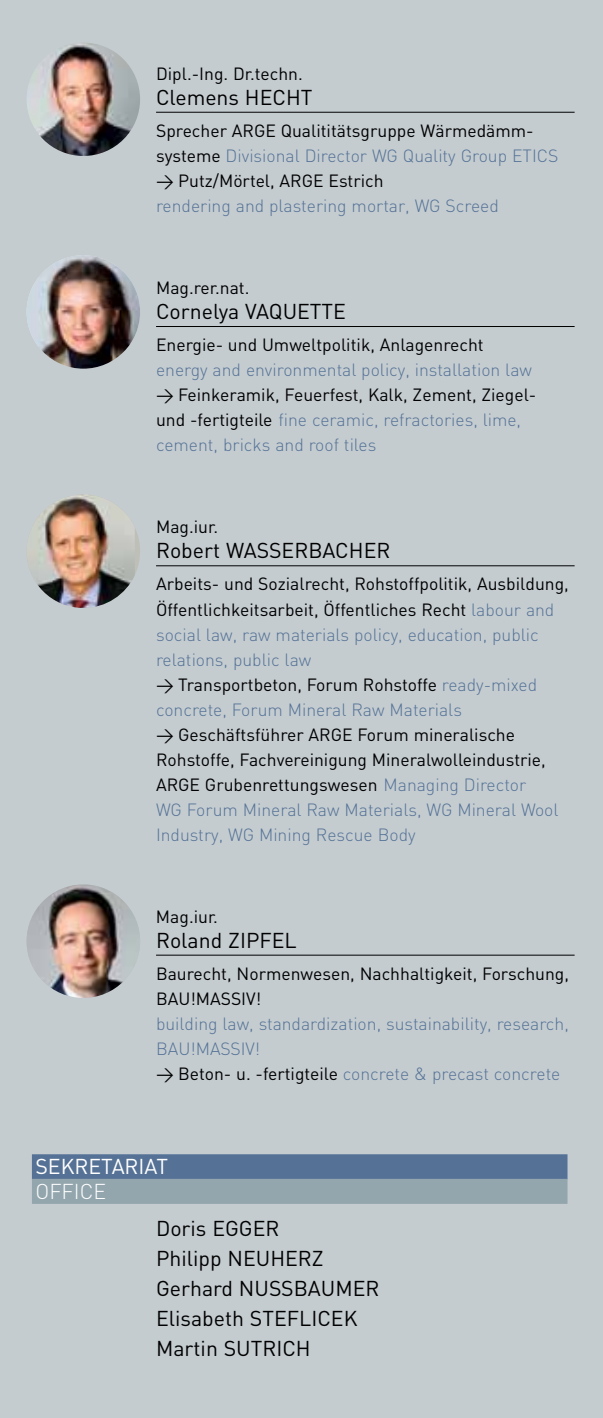
<style>
.page{position:relative;width:603px;height:1418px;background:#fff}
.page>*{position:absolute;margin:0;border:0;box-sizing:border-box;transform-origin:0 0}
.t1{font:21.25px/30px "DIN";color:#000}
.t2{font:21.25px "DIN";color:#fff}
.t3{font:300 21.25px "DIN";color:#fff}
.t4{font:17.5px/25px "DIN";color:#000}
.t5{font:300 17.5px/25px "DIN";color:#557296}
.s1{font-weight:400;color:#000}
.s2{font-weight:300;color:#557296}
</style>
<div class="page">
<div style="left:0;top:0;width:602px;height:1417px;background:#c4ccd0"></div>
<hr style="left:156px;top:112px;width:418px;height:1px;background:#000">
<hr style="left:156px;top:326px;width:418px;height:1px;background:#000">
<hr style="left:156px;top:565px;width:418px;height:1px;background:#000">
<hr style="left:156px;top:954px;width:418px;height:1px;background:#000">
<div style="left:32px;top:1154px;width:535px;height:25px;background:#557296"></div>
<div style="left:32px;top:1178px;width:535px;height:25px;background:#93a6ad"></div>
<img style="left:27px;top:43px;width:113px;height:113px;border-radius:57px">
<img style="left:27px;top:255px;width:113px;height:114px;border-radius:57px">
<img style="left:27px;top:494px;width:108px;height:114px">
<img style="left:27px;top:884px;width:113px;height:113px;border-radius:57px">
<p class="t4" style="left:156px;top:61px;width:148px">Dipl.-I ng. Dr.techn.</p>
<p class="t1" style="left:156px;top:82px;width:103px">Clemens HECH</p>
<p class="t1" style="left:301px;top:82px;width:13px">T</p>
<p class="t5" style="left:156px;top:118px;width:379px"><span class="s1">Sprecher ARGE Qualititätsgruppe Wärmedämm&shy;systeme</span> Divisional Director WG Quality G roup ETICS <span class="s1">&gt; Putz/M örtel, ARGE Estrich<br></span>rendering and plastering mortar, WG Screed</p>
<p class="t4" style="left:156px;top:275px;width:95px">Mag.rer.nat.</p>
<p class="t1" style="left:156px;top:296px;width:188px">Cornelya VAQUETTE</p>
<p class="t5" style="left:156px;top:332px;width:381px"><span class="s1">Energie- und U mweltpolitik, Anlagenrecht </span>energy and environmental policy, installation law <span class="s1">&gt; Feinkeramik, Feuerfest, Kalk, Zement, Ziegel&shy;und -fertigteile</span> fine ceramic, refractories, lime, cement, bricks and roof tiles</p>
<p class="t4" style="left:156px;top:514px;width:63px">Mag.iur.</p>
<p class="t1" style="left:156px;top:535px;width:102px">Robert WASSERBACHER</p>
<p class="t4" style="left:156px;top:571px;width:414px">Arbeits- und Sozialrecht, Rohstoffpolitik, Ausbildung, Öffentlichkeitsarbeit, Öffentliches Recht <span class="s2">labour and social law, raw materials policy, education, public relations, public law<br></span>&gt; Transportbeton, Forum Rohstoffe <span class="s2">ready-mixed concrete, Forum M ineral Raw Materials<br></span>&gt; Geschäftsführer ARGE Forum mineralische Rohstoffe, Fachvereinigung M ineralwolleindustrie, ARGE Grubenrettungswesen <span class="s2">Managing Director<br>WG Forum M ineral Raw Materials, WG M ineral Wool<br>I ndustry, WG M ining Rescue Body</span></p>
<p class="t4" style="left:156px;top:903px;width:63px">Mag.iur.</p>
<p class="t1" style="left:156px;top:924px;width:142px">Roland ZI PFEL</p>
<p class="t4" style="left:156px;top:960px;width:414px">Baurecht, Normenwesen, Nachhaltigkeit, Forschung,<br>BAU</p>
<p class="t4" style="left:190px;top:985px;width:17px">!MASSIV</p>
<p class="t5" style="left:156px;top:985px;width:414px;text-indent:100px"><span class="s1">!<br></span>building law, standardization, sustainability, research,<br>BAU !MASSIV!<br><span class="s1">&gt; Beton- u. -fertigteile</span> concrete &amp; precast concrete</p>
<p class="t2" style="left:35px;top:1153px;width:89px">SE KRETARIA</p>
<p class="t2" style="left:156px;top:1153px;width:13px">T</p>
<p class="t3" style="left:35px;top:1177px;width:72px">Office</p>
<p class="t1" style="left:156px;top:1212px;width:137px">Doris EGGER<br>Philipp NEUHER</p>
<p class="t1" style="left:312px;top:1242px;width:13px">Z</p>
<p class="t1" style="left:156px;top:1272px;width:203px">Gerhard NUSSBAUMER<br>Elisabeth STEFLICEK<br>Martin SUTRICH</p>
</div>
